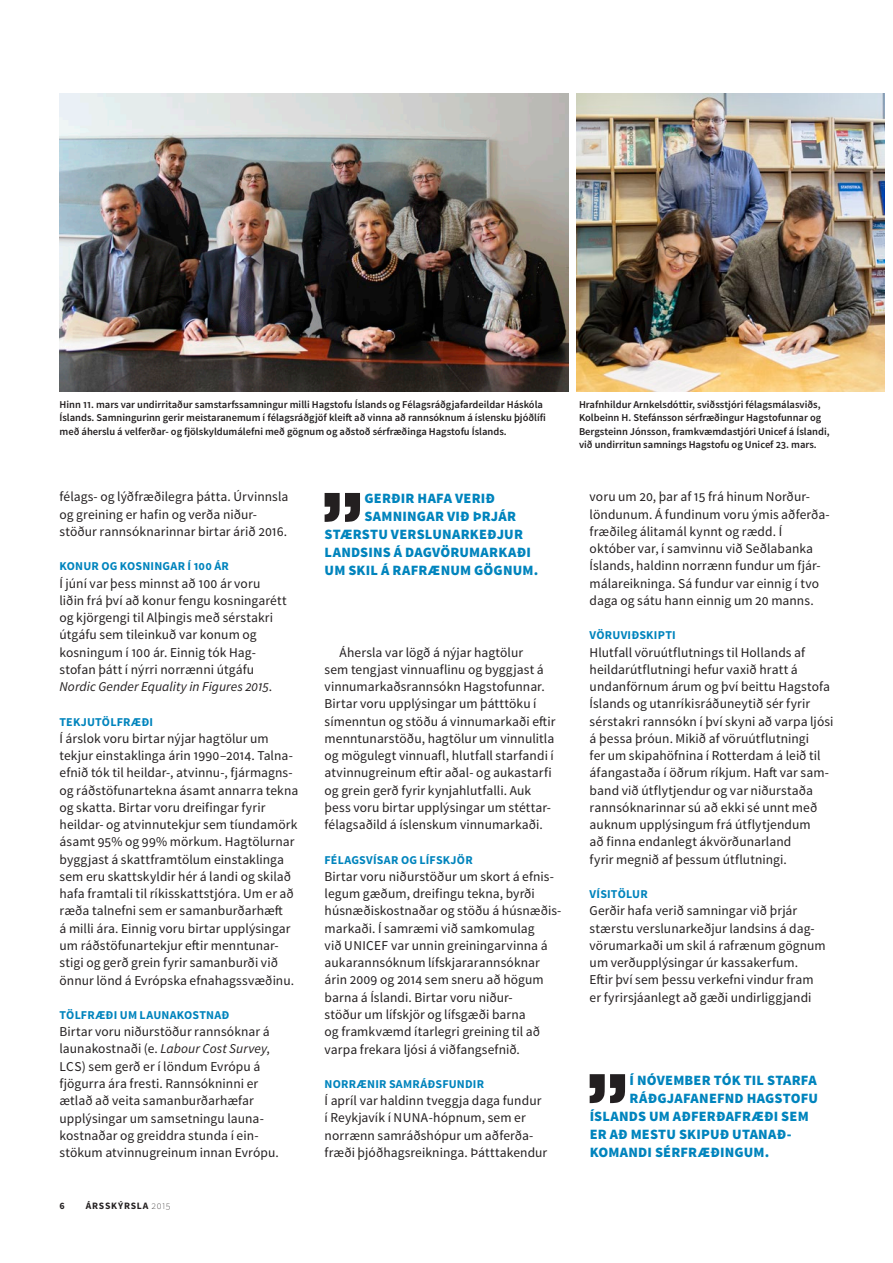
<style>
.page{position:relative;width:893px;height:1263px;background:#fff}
.page>*{position:absolute;margin:0;border:0;box-sizing:border-box;transform-origin:0 0}
.t1{font:800 77.25px "Rockwell";color:#231f20;scale:.8 1}
.t2{font:900 14.25px "Source Sans Pro";letter-spacing:.015em;color:#0084bd}
.t3{font:13.5px/17.2px "Source Sans Pro";letter-spacing:.005em;color:#231f20}
.t4{font:700 12px "Source Sans Pro";letter-spacing:.015em;color:#0084bd}
.t5{font:600 10.5px/13.5px "Source Sans Pro";color:#231f20}
.t6{font:700 9.75px "Source Sans Pro";letter-spacing:.075em;color:#231f20}
.s1{font-style:italic}
.s2{font-weight:200}
</style>
<div class="page">
<img style="left:60px;top:94px;width:508px;height:297px">
<img style="left:577px;top:94px;width:307px;height:297px">
<p class="t5" style="left:60px;top:398px;width:488px">Hinn 11. mars var undirritaður samstarfssamningur milli Hagstofu Íslands og Félagsráðgjafardeildar Háskóla<br>Íslands. Samningurinn gerir meistaranemum í félagsráðgjöf kleift að vinna að rannsóknum á íslensku þjóðlífi með áherslu á velferðar- og fjölskyldumálefni með gögnum og aðstoð sérfræðinga Hagstofu Íslands.</p>
<p class="t5" style="left:579px;top:398px;width:252px">Hrafnhildur Arnkelsdóttir, sviðsstjóri félagsmálasviðs, Kolbeinn H. Stefánsson sérfræðingur Hagstofunnar og Bergsteinn Jónsson, framkvæmdastjóri Unicef á Íslandi, við undirritun samnings Hagstofu og Unicef 23. mars.</p>
<p class="t3" style="left:60px;top:488px;width:230px">félags- og lýðfræðilegra þátta. Úrvinnsla og greining er hafin og verða niður&shy;stöður rannsóknarinnar birtar árið 2016.</p>
<p class="t4" style="left:60px;top:559px;width:171px">KONUR OG KOSNINGAR Í 100 ÁR</p>
<p class="t3" style="left:60px;top:575px;width:229px">Í júní var þess minnst að 100 ár voru liðin frá því að konur fengu kosningarétt og kjörgengi til Alþingis með sérstakri útgáfu sem tileinkuð var konum og kosningum í 100 ár. Einnig tók Hag&shy;stofan þátt í nýrri norrænni útgáfu <span class="s1">Nordic Gender Equality in Figures 2015</span>.</p>
<p class="t4" style="left:60px;top:714px;width:95px">TEKJUTÖLFRÆÐI</p>
<p class="t3" style="left:60px;top:730px;width:240px">Í árslok voru birtar nýjar hagtölur um tekjur einstaklinga árin 1990–2014. Talna&shy;efnið tók til heildar-, atvinnu-, fjármagns&shy;og ráðstöfunartekna ásamt annarra tekna og skatta. Birtar voru dreifingar fyrir heildar- og atvinnutekjur sem tíundamörk ásamt 95% og 99% mörkum. Hagtölurnar byggjast á skattframtölum einstaklinga sem eru skattskyldir hér á landi og skilað hafa framtali til ríkisskattstjóra. Um er að ræða talnefni sem er samanburðarhæft<br>á milli ára. Einnig voru birtar upplýsingar um ráðstöfunartekjur eftir menntunar&shy;stigi og gerð grein fyrir samanburði við önnur lönd á Evrópska efnahagssvæðinu.</p>
<p class="t4" style="left:60px;top:1007px;width:171px">TÖLFRÆÐI UM LAUNAKOSTNAÐ</p>
<p class="t3" style="left:60px;top:1023px;width:221px">Birtar voru niðurstöður rannsóknar á launakostnaði (e. <span class="s1">Labour Cost Survey</span>, LCS) sem gerð er í löndum Evrópu á fjögurra ára fresti. Rannsókninni er ætlað að veita samanburðarhæfar upplýsingar um samsetningu launa&shy;kostnaðar og greiddra stunda í ein&shy;stökum atvinnugreinum innan Evrópu.</p>
<p class="t6" style="left:60px;top:1199px;width:7px">6</p>
<p class="t6" style="left:86px;top:1199px;width:86px">ÁRSSKÝRSLA <span class="s2">2015</span></p>
<h1 class="t1" style="left:320px;top:436px;width:57px">„</h1>
<p class="t2" style="left:365px;top:489px;width:132px">GERÐIR HAFA VERIÐ</p>
<p class="t2" style="left:365px;top:507px;width:153px">SAMNINGAR VIÐ ÞRJÁR</p>
<p class="t2" style="left:325px;top:525px;width:200px">STÆRSTU VERSLUNARKEÐJUR</p>
<p class="t2" style="left:325px;top:543px;width:208px">LANDSINS Á DAGVÖRUMARKAÐI</p>
<p class="t2" style="left:325px;top:561px;width:215px">UM SKIL Á RAFRÆNUM GÖGNUM.</p>
<p class="t3" style="left:325px;top:644px;width:232px;text-indent:15px">Áhersla var lögð á nýjar hagtölur<br>sem tengjast vinnuaflinu og byggjast á vinnumarkaðsrannsókn Hagstofunnar.<br>Birtar voru upplýsingar um þátttöku í símenntun og stöðu á vinnumarkaði eftir menntunarstöðu, hagtölur um vinnulitla og mögulegt vinnuafl, hlutfall starfandi í atvinnugreinum eftir aðal- og aukastarfi og grein gerð fyrir kynjahlutfalli. Auk þess voru birtar upplýsingar um stéttar&shy;félagsaðild á íslenskum vinnumarkaði.</p>
<p class="t4" style="left:325px;top:852px;width:150px">FÉLAGSVÍSAR OG LÍFSKJÖR</p>
<p class="t3" style="left:325px;top:868px;width:238px">Birtar voru niðurstöður um skort á efnis&shy;legum gæðum, dreifingu tekna, byrði húsnæðiskostnaðar og stöðu á húsnæðis&shy;markaði. Í samræmi við samkomulag<br>við UNICEF var unnin greiningarvinna á aukarannsóknum lífskjararannsóknar árin 2009 og 2014 sem sneru að högum barna á Íslandi. Birtar voru niður-<br>stöður um lífskjör og lífsgæði barna<br>og framkvæmd ítarlegri greining til að varpa frekara ljósi á viðfangsefnið.</p>
<p class="t4" style="left:325px;top:1076px;width:161px">NORRÆNIR SAMRÁÐSFUNDIR</p>
<p class="t3" style="left:325px;top:1092px;width:224px">Í apríl var haldinn tveggja daga fundur í Reykjavík í NUNA-hópnum, sem er norrænn samráðshópur um aðferða&shy;fræði þjóðhagsreikninga. Þátttakendur</p>
<p class="t3" style="left:590px;top:488px;width:242px">voru um 20, þar af 15 frá hinum Norður&shy;löndunum. Á fundinum voru ýmis aðferða&shy;fræðileg álitamál kynnt og rædd. Í október var, í samvinnu við Seðlabanka Íslands, haldinn norrænn fundur um fjár&shy;málareikninga. Sá fundur var einnig í tvo daga og sátu hann einnig um 20 manns.</p>
<p class="t4" style="left:590px;top:628px;width:88px">VÖRUVIÐSKIPTI</p>
<p class="t3" style="left:590px;top:644px;width:245px">Hlutfall vöruútflutnings til Hollands af heildarútflutningi hefur vaxið hratt á undanförnum árum og því beittu Hagstofa Íslands og utanríkisráðuneytið sér fyrir sérstakri rannsókn í því skyni að varpa ljósi á þessa þróun. Mikið af vöruútflutningi<br>fer um skipahöfnina í Rotterdam á leið til áfangastaða í öðrum ríkjum. Haft var sam&shy;band við útflytjendur og var niðurstaða rannsóknarinnar sú að ekki sé unnt með auknum upplýsingum frá útflytjendum<br>að finna endanlegt ákvörðunarland<br>fyrir megnið af þessum útflutningi.</p>
<p class="t4" style="left:590px;top:886px;width:60px">VÍSITÖLUR</p>
<p class="t3" style="left:590px;top:902px;width:238px">Gerðir hafa verið samningar við þrjár stærstu verslunarkeðjur landsins á dag&shy;vörumarkaði um skil á rafrænum gögnum um verðupplýsingar úr kassakerfum.<br>Eftir því sem þessu verkefni vindur fram er fyrirsjáanlegt að gæði undirliggjandi</p>
<h1 class="t1" style="left:585px;top:1017px;width:57px">„</h1>
<p class="t2" style="left:630px;top:1070px;width:189px">Í NÓVEMBER TÓK TIL STARFA</p>
<p class="t2" style="left:630px;top:1088px;width:190px">RÁÐGJAFANEFND HAGSTOFU</p>
<p class="t2" style="left:590px;top:1106px;width:221px">ÍSLANDS UM AÐFERÐAFRÆÐI SEM</p>
<p class="t2" style="left:590px;top:1124px;width:203px">ER AÐ MESTU SKIPUÐ UTANAÐ-</p>
<p class="t2" style="left:590px;top:1142px;width:181px">KOMANDI SÉRFRÆÐINGUM.</p>
</div>
